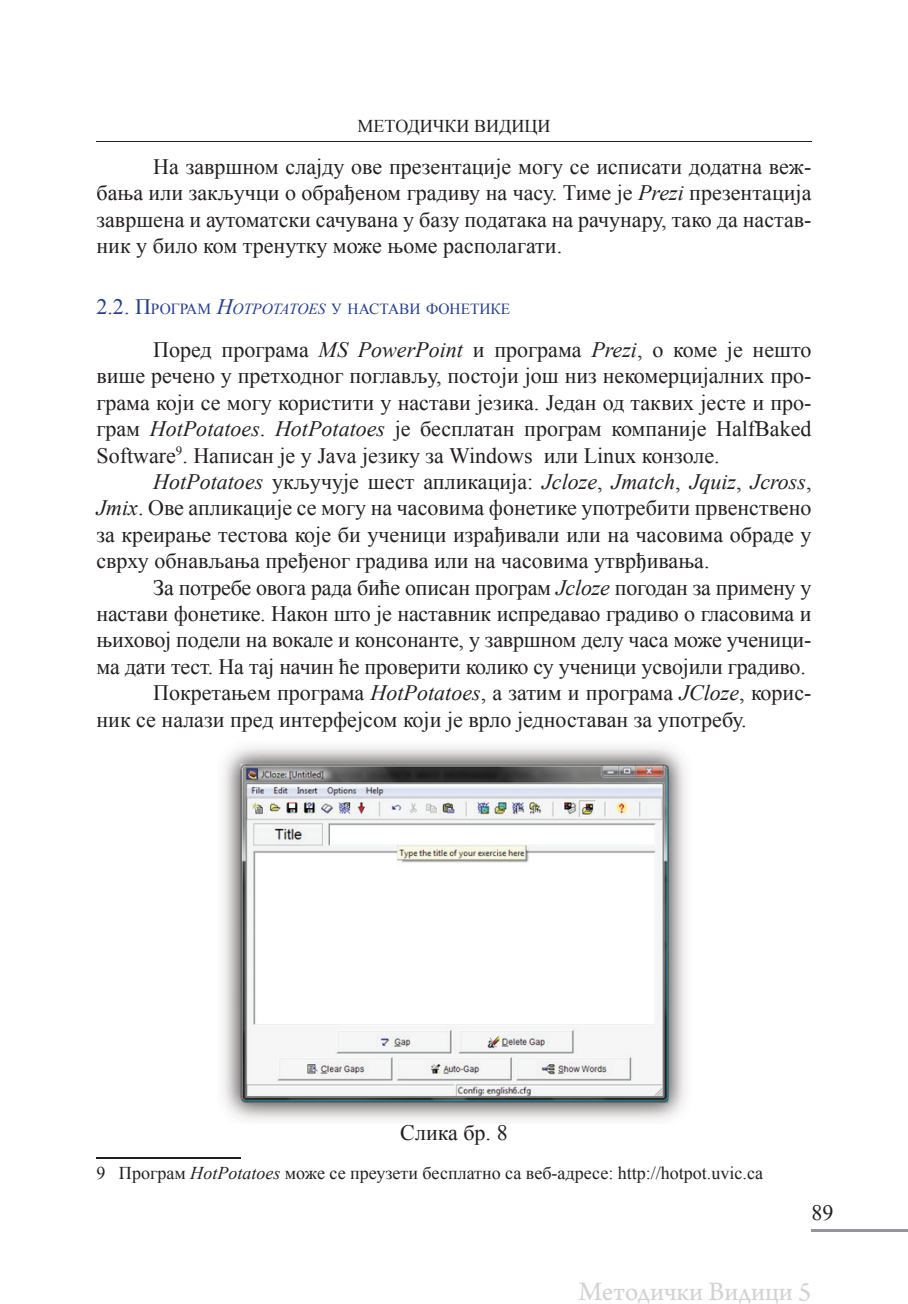
<style>
.page{position:relative;width:908px;height:1304px;background:#fff}
.page>*{position:absolute;margin:0;border:0;box-sizing:border-box;transform-origin:0 0}
.t1{font:28px "Arno Pro";color:#d1d2d4}
.t2{font:22px/26.4px "Times New Roman";letter-spacing:-.01em;color:#231f20;text-align:justify}
.t3{font:18px "Times New Roman";color:#231f20}
.t4{font:15.4px "Times New Roman";color:#253f8e}
.s1{font-style:italic}
.s2{font-size:22px}
.s3{font-style:italic;font-size:22px}
</style>
<div class="page">
<hr style="left:96px;top:141px;width:715px;height:1px;background:#231f20">
<hr style="left:811px;top:1229px;width:96px;height:2px;background:#939598">
<img style="left:223px;top:746px;width:462px;height:374px">
<hr style="left:96px;top:1157px;width:144px;height:1px;background:#231f20">
<p class="t3" style="left:357px;top:114px;width:194px">МЕТОДИЧКИ ВИДИЦИ</p>
<p class="t2" style="left:96px;top:153px;width:716px;text-indent:57px">На завршном слајду ове презентације могу се исписати додатна веж&shy;бања или закључци о обрађеном градиву на часу. Тиме је <span class="s1">Prezi</span> презентација завршена и аутоматски сачувана у базу података на рачунару, тако да настав&shy;ник у било ком тренутку може њоме располагати.</p>
<p class="t4" style="left:96px;top:298px;width:415px"><span class="s2">2.2. П</span>РОГРАМ <span class="s3">H</span><span class="s1">OTPOTATOES</span> У НАСТАВИ ФОНЕТИКЕ</p>
<p class="t2" style="left:96px;top:336px;width:716px;text-indent:57px">Поред програма <span class="s1">МS PowerPoint</span> и програма <span class="s1">Prezi</span>, о коме је нешто више речено у претходног поглављу, постоји још низ некомерцијалних про&shy;грама који се могу користити у настави језика. Један од таквих јесте и про&shy;грам <span class="s1">HotPotatoes</span>. <span class="s1">HotPotatoes</span> је бесплатан програм компаније HalfBaked Software<sup>9</sup>. Написан је у Java језику за Windows или Linux конзоле.</p>
<p class="t2" style="left:96px;top:468px;width:716px;text-indent:57px"><span class="s1">HotPotatoes</span> укључује шест апликација: <span class="s1">Jcloze</span>, <span class="s1">Jmatch</span>, <span class="s1">Jquiz</span>, <span class="s1">Jcross</span>, <span class="s1">Jmix</span>. Ове апликације се могу на часовима фонетике употребити првенствено за креирање тестова које би ученици израђивали или на часовима обраде у сврху обнављања пређеног градива или на часовима утврђивања.</p>
<p class="t2" style="left:153px;top:574px;width:659px">За потребе овога рада биће описан програм <span class="s1">Јcloze</span> погодан за примену у</p>
<p class="t2" style="left:96px;top:600px;width:716px">настави фонетике. Након што је наставник испредавао градиво о гласовима и</p>
<p class="t2" style="left:96px;top:627px;width:716px">њиховој подели на вокале и консонанте, у завршном делу часа може ученици-</p>
<p class="t2" style="left:96px;top:653px;width:710px">ма дати тест. На тај начин ће проверити колико су ученици усвојили градиво.</p>
<p class="t2" style="left:153px;top:679px;width:659px">Покретањем програма <span class="s1">HotPotatoes</span>, а затим и програма <span class="s1">JCloze</span>, корис-</p>
<p class="t2" style="left:96px;top:706px;width:651px">ник се налази пред интерфејсом који је врло једноставан за употребу.</p>
<p class="t2" style="left:400px;top:1119px;width:109px">Слика бр. 8</p>
<p class="t3" style="left:96px;top:1161px;width:667px">9 Програм <span class="s1">HotPotatoes</span> може се преузети бесплатно са веб-адресе: http://hotpot.uvic.ca</p>
<p class="t2" style="left:811px;top:1199px;width:23px">89</p>
<p class="t1" style="left:578px;top:1275px;width:234px">Методички Видици 5</p>
</div>
